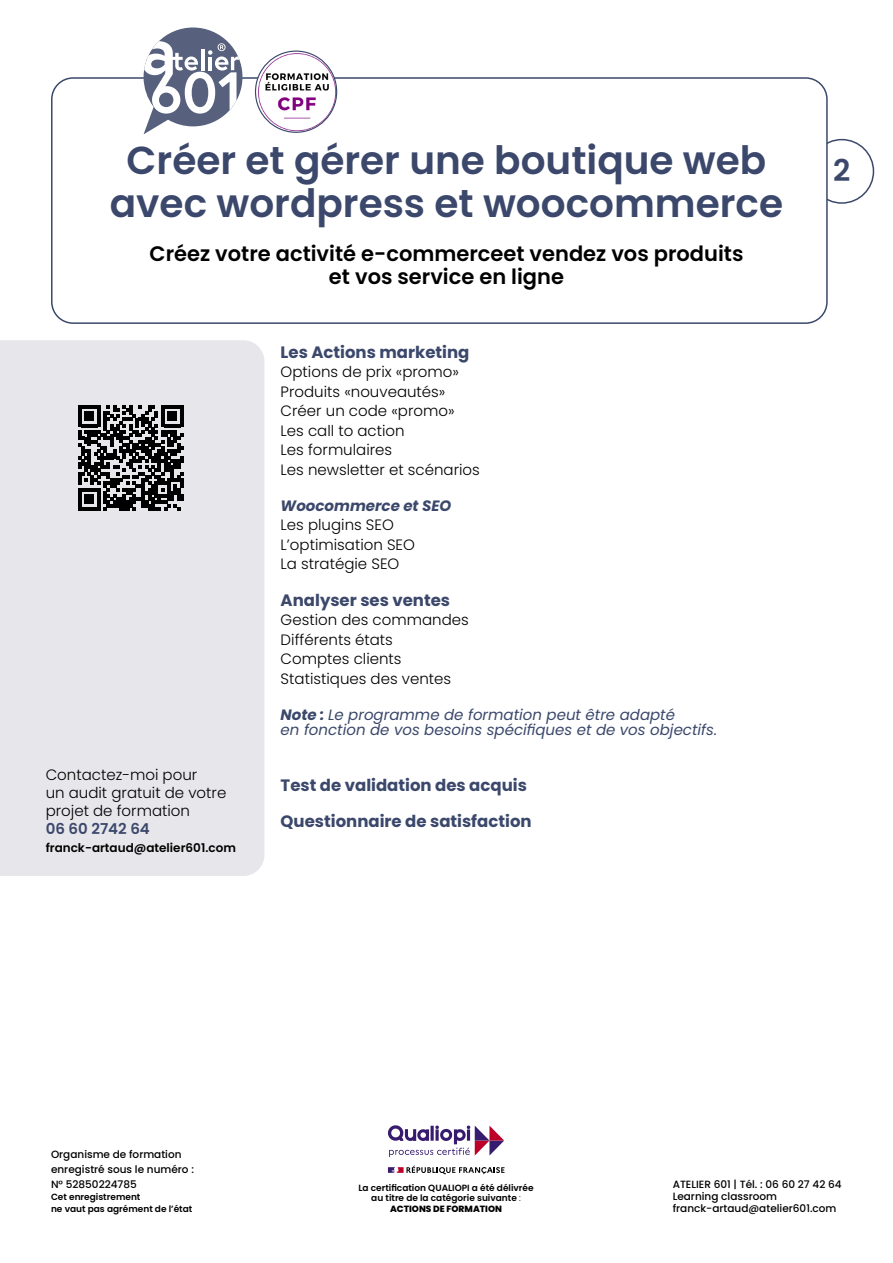
<style>
.page{position:relative;width:893px;height:1263px;background:#fff}
.page>*{position:absolute;margin:0;border:0;box-sizing:border-box;transform-origin:0 0}
.t1{font:600 39px/43.5px "Poppins";color:#3b486b;text-align:center}
.t2{font:600 30px "Poppins";color:#3b486b}
.t3{font:600 21px/22.5px "Poppins";color:#000;text-align:center}
.t4{font:700 16.5px/36.3px "Poppins";color:#3b486b}
.t5{font:300 15px/19.5px "Poppins";color:#000}
.t6{font:italic 15px/15px "Poppins";color:#3b486b}
.t7{font:italic 700 15px "Poppins";color:#3b486b}
.t8{font:600 15px "Poppins";color:#3b486b}
.t9{font:600 12px "Poppins";color:#000}
.t10{font:500 10.5px/15px "Poppins";color:#000}
.t11{font:600 9px/10.5px "Poppins";color:#000}
.s1{font-weight:700}
.s2{font-weight:300}
.s3{font-weight:800}
</style>
<div class="page">
<svg style="left:388px;top:1125px;width:116px;height:32px"></svg>
<svg style="left:388px;top:1166px;width:116px;height:8px"></svg>
<div style="left:809px;top:139px;width:65px;height:65px;border:2px solid #3b486b;border-radius:50%"></div>
<div style="left:0;top:340px;width:264px;height:536px;background:#e7e6eb"></div>
<svg style="left:78px;top:405px;width:105px;height:105px;background:#565557"></svg>
<div style="left:52px;top:78px;width:775px;height:245px;background:#fff;border-radius:21px"></div>
<div style="left:51px;top:77px;width:777px;height:247px;border:2px solid #3b486b;border-radius:21px"></div>
<svg style="left:144px;top:28px;width:98px;height:106px"></svg>
<img style="left:256px;top:52px;width:81px;height:80px">
<div style="left:255px;top:51px;width:82px;height:82px;border:1px solid #3b486b;border-radius:50%"></div>
<h1 class="t1" style="left:110px;top:139px;width:675px">Créer et gérer une boutique web avec wordpress et woocommerce</h1>
<h3 class="t3" style="left:150px;top:243px;width:595px">Créez votre activité e-commerceet vendez vos produits et vos service en ligne</h3>
<p class="t5" style="left:46px;top:766px;width:182px;line-height:18px">Contactez-moi pour<br>un audit gratuit de votre projet de formation</p>
<p class="t8" style="left:46px;top:820px;width:106px">06 60 2742 64</p>
<p class="t9" style="left:46px;top:841px;width:192px">franck-artaud@atelier601.com</p>
<p class="t4" style="left:281px;top:334px;width:190px">Les Actions marketing</p>
<p class="t5" style="left:281px;top:362px;width:201px">Options de prix «promo»<br>Produits «nouveautés»<br>Créer un code «promo»<br>Les call to action<br>Les formulaires<br>Les newsletter et scénarios</p>
<p class="t7" style="left:281px;top:497px;width:172px">Woocommerce et SEO</p>
<p class="t5" style="left:281px;top:515px;width:136px">Les plugins SEO<br>L’optimisation SEO<br>La stratégie SEO</p>
<p class="t4" style="left:281px;top:582px;width:171px">Analyser ses ventes</p>
<p class="t5" style="left:281px;top:610px;width:190px">Gestion des commandes<br>Différents états<br>Comptes clients<br>Statistiques des ventes</p>
<p class="t6" style="left:281px;top:707px;width:438px"><span class="s1">Note :</span> Le programme de formation peut être adapté<br>en fonction de vos besoins spécifiques et de vos objectifs.</p>
<p class="t4" style="left:281px;top:767px;width:252px">Test de validation des acquis<br>Questionnaire de satisfaction</p>
<h2 class="t2" style="left:833px;top:153px;width:19px">2</h2>
<p class="t10" style="left:51px;top:1146px;width:144px">Organisme de formation enregistré sous le numéro :<br>N° 52850224785</p>
<p class="t11" style="left:51px;top:1190px;width:143px;line-height:12px">Cet enregistrement<br>ne vaut pas agrément de l’état</p>
<p class="t11" style="left:358px;top:1182px;width:177px;text-align:center">La certification QUALIOPI a été délivrée au titre de la catégorie suivante <span class="s2">:<br></span><span class="s3">ACTIONS DE FORMATION</span></p>
<p class="t10" style="left:673px;top:1178px;width:170px;line-height:12px">ATELIER 601 | Tél. : 06 60 27 42 64<br>Learning classroom franck-artaud@atelier601.com</p>
</div>
